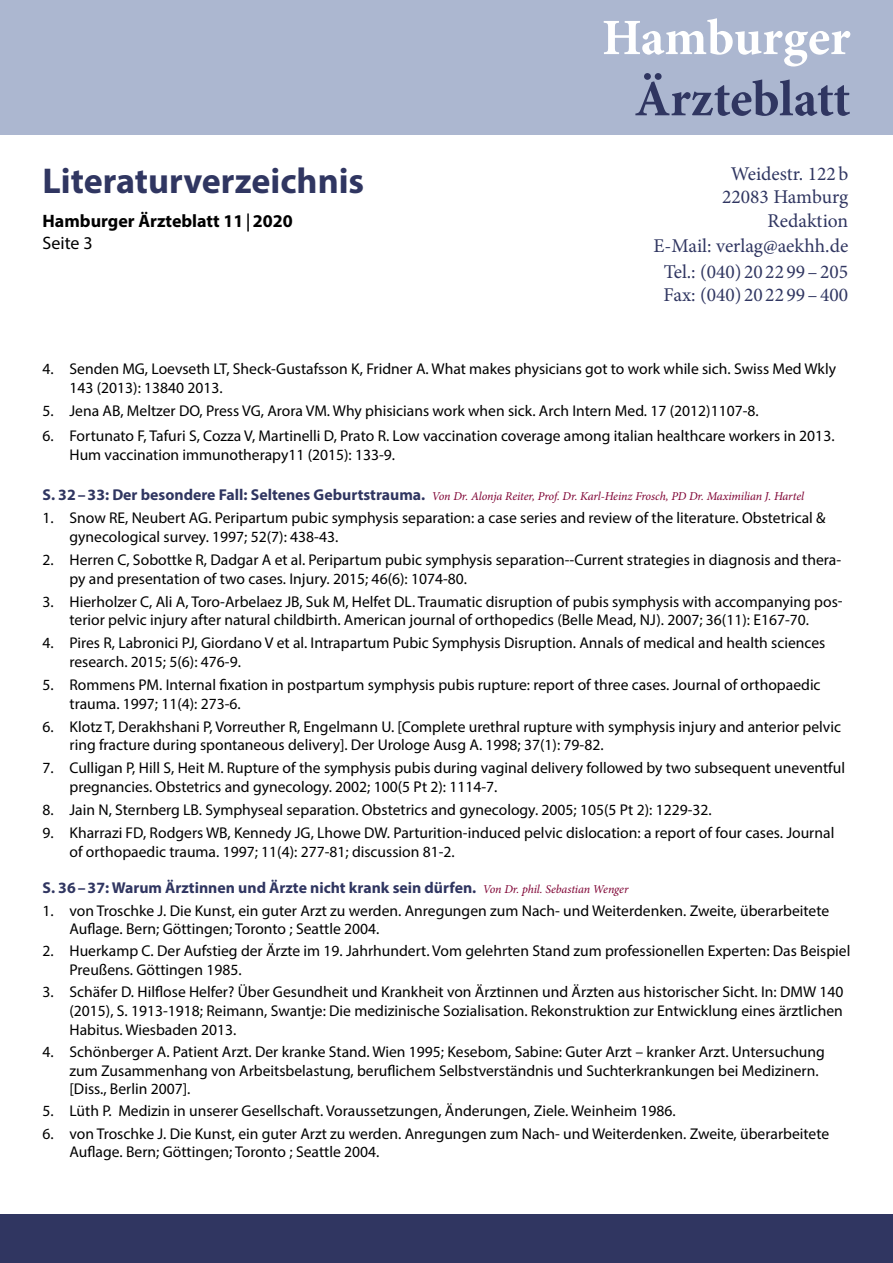
<style>
.page{position:relative;width:893px;height:1263px;background:#fff}
.page>*{position:absolute;margin:0;border:0;box-sizing:border-box;transform-origin:0 0}
.t1{font:700 51px "Minion Pro";letter-spacing:-.005em;color:#303661}
.t2{font:700 51px "Minion Pro";letter-spacing:-.005em;color:#fff}
.t3{font:700 36px "Myriad Pro";color:#303661}
.t4{font:19.5px/23.4px "Minion Pro";color:#303661;text-align:right}
.t5{font:700 18px/21.6px "Myriad Pro";color:#000}
.t6{font:700 15.75px "Myriad Pro";color:#303661}
.t7{font:15.6px/18.8px "Myriad Pro";color:#000}
.t8{font:italic 12px "Minion Pro";letter-spacing:-.01em;color:#7e0032}
.s1{font-family:"Minion Pro"}
.s2{font-weight:400}
.s3{font-family:"Myriad Pro";font-weight:700;font-style:normal;font-size:15.75px;color:#303661}
.s4{font-family:"Minion Pro";font-weight:400;font-style:italic;font-size:12px;color:#7e0032}
</style>
<div class="page">
<div style="left:0;top:1214px;width:893px;height:49px;background:#303661"></div>
<div style="left:0;top:0;width:893px;height:135px;background:#acb7d0"></div>
<h2 class="t3" style="left:43px;top:157px;width:323px">Literaturverzeichnis</h2>
<p class="t5" style="left:43px;top:210px;width:252px">Hamburger Ärzteblatt 11<span class="s1">|</span>2020<br><span class="s2">Seite 3</span></p>
<h1 class="t2" style="left:602px;top:2px;width:250px">Hamburger</h1>
<h1 class="t1" style="left:634px;top:63px;width:217px">Ärzteblatt</h1>
<p class="t4" style="left:722px;top:162px;width:128px">Weidestr. 122b<br>22083 Hamburg<br>Redaktion</p>
<p class="t4" style="left:653px;top:233px;width:196px;line-height:25.5px;text-align:center">E-Mail: verlag@aekhh.de<br>Tel.: (040) 20 22 99–205</p>
<p class="t4" style="left:664px;top:283px;width:186px">Fax: (040) 20 22 99–400</p>
<p class="t7" style="left:70px;top:360px;width:768px;text-indent:-27px">4. Senden MG, Loevseth LT, Sheck-Gustafsson K, Fridner A. What makes physicians got to work while sich. Swiss Med Wkly<br>143 (2013): 13840 2013.</p>
<p class="t7" style="left:43px;top:401px;width:718px">5. Jena AB, Meltzer DO, Press VG, Arora VM. Why phisicians work when sick. Arch Intern Med. 17 (2012)1107-8.</p>
<p class="t7" style="left:70px;top:426px;width:766px;text-indent:-27px">6. Fortunato F, Tafuri S, Cozza V, Martinelli D, Prato R. Low vaccination coverage among italian healthcare workers in 2013.<br>Hum vaccination immunotherapy11 (2015): 133-9.</p>
<p class="t8" style="left:43px;top:488px;width:763px"><span class="s3">S. 32–33: Der besondere Fall: Seltenes Geburtstrauma.</span> Von Dr. Alonja Reiter, Prof. Dr. Karl-Heinz Frosch, PD Dr. Maximilian J. Hartel</p>
<p class="t7" style="left:70px;top:508px;width:758px;text-indent:-27px">1. Snow RE, Neubert AG. Peripartum pubic symphysis separation: a case series and review of the literature. Obstetrical &amp; gynecological survey. 1997; 52(7): 438-43.</p>
<p class="t7" style="left:70px;top:550px;width:773px;text-indent:-27px">2. Herren C, Sobottke R, Dadgar A et al. Peripartum pubic symphysis separation--Current strategies in diagnosis and thera&shy;py and presentation of two cases. Injury. 2015; 46(6): 1074-80.</p>
<p class="t7" style="left:43px;top:592px;width:802px;text-align:center">3. Hierholzer C, Ali A, Toro-Arbelaez JB, Suk M, Helfet DL. Traumatic disruption of pubis symphysis with accompanying pos&shy;terior pelvic injury after natural childbirth. American journal of orthopedics (Belle Mead, NJ). 2007; 36(11): E167-70.</p>
<p class="t7" style="left:70px;top:633px;width:757px;text-indent:-27px">4. Pires R, Labronici PJ, Giordano V et al. Intrapartum Pubic Symphysis Disruption. Annals of medical and health sciences research. 2015; 5(6): 476-9.</p>
<p class="t7" style="left:70px;top:675px;width:753px;text-indent:-27px">5. Rommens PM. Internal fixation in postpartum symphysis pubis rupture: report of three cases. Journal of orthopaedic trauma. 1997; 11(4): 273-6.</p>
<p class="t7" style="left:70px;top:717px;width:773px;text-indent:-27px">6. Klotz T, Derakhshani P, Vorreuther R, Engelmann U. [Complete urethral rupture with symphysis injury and anterior pelvic ring fracture during spontaneous delivery]. Der Urologe Ausg A. 1998; 37(1): 79-82.</p>
<p class="t7" style="left:70px;top:758px;width:777px;text-indent:-27px">7. Culligan P, Hill S, Heit M. Rupture of the symphysis pubis during vaginal delivery followed by two subsequent uneventful pregnancies. Obstetrics and gynecology. 2002; 100(5 Pt 2): 1114-7.</p>
<p class="t7" style="left:43px;top:800px;width:671px">8. Jain N, Sternberg LB. Symphyseal separation. Obstetrics and gynecology. 2005; 105(5 Pt 2): 1229-32.</p>
<p class="t7" style="left:70px;top:823px;width:766px;text-indent:-27px">9. Kharrazi FD, Rodgers WB, Kennedy JG, Lhowe DW. Parturition-induced pelvic dislocation: a report of four cases. Journal of orthopaedic trauma. 1997; 11(4): 277-81; discussion 81-2.</p>
<p class="t6" style="left:43px;top:877px;width:587px">S. 36–37: Warum Ärztinnen und Ärzte nicht krank sein dürfen. <span class="s4">Von Dr. phil. Sebastian Wenger</span></p>
<p class="t7" style="left:70px;top:901px;width:761px;text-indent:-27px">1. von Troschke J. Die Kunst, ein guter Arzt zu werden. Anregungen zum Nach- und Weiterdenken. Zweite, überarbeitete<br>Auflage. Bern; Göttingen; Toronto ; Seattle 2004.</p>
<p class="t7" style="left:70px;top:941px;width:782px;text-indent:-27px">2. Huerkamp C. Der Aufstieg der Ärzte im 19. Jahrhundert. Vom gelehrten Stand zum professionellen Experten: Das Beispiel<br>Preußens. Göttingen 1985.</p>
<p class="t7" style="left:70px;top:982px;width:776px;text-align:justify;text-indent:-27px">3. Schäfer D. Hilflose Helfer? Über Gesundheit und Krankheit von Ärztinnen und Ärzten aus historischer Sicht. In: DMW 140 (2015), S. 1913-1918; Reimann, Swantje: Die medizinische Sozialisation. Rekonstruktion zur Entwicklung eines ärztlichen Habitus. Wiesbaden 2013.</p>
<p class="t7" style="left:70px;top:1042px;width:757px;text-indent:-27px">4. Schönberger A. Patient Arzt. Der kranke Stand. Wien 1995; Kesebom, Sabine: Guter Arzt – kranker Arzt. Untersuchung zum Zusammenhang von Arbeitsbelastung, beruflichem Selbstverständnis und Suchterkrankungen bei Medizinern. [Diss., Berlin 2007].</p>
<p class="t7" style="left:43px;top:1101px;width:635px">5. Lüth P. Medizin in unserer Gesellschaft. Voraussetzungen, Änderungen, Ziele. Weinheim 1986.</p>
<p class="t7" style="left:70px;top:1124px;width:761px;text-indent:-27px">6. von Troschke J. Die Kunst, ein guter Arzt zu werden. Anregungen zum Nach- und Weiterdenken. Zweite, überarbeitete<br>Auflage. Bern; Göttingen; Toronto ; Seattle 2004.</p>
</div>
